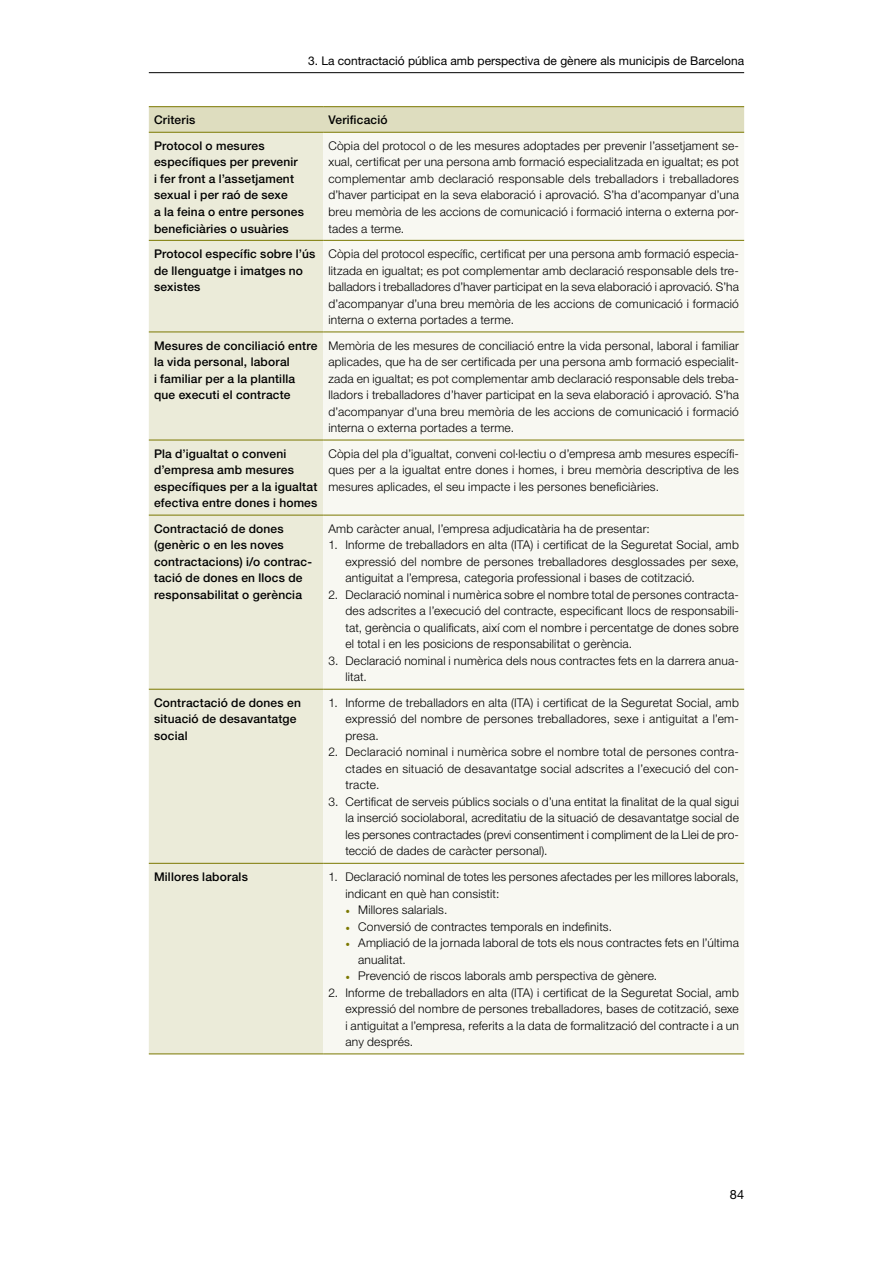
<style>
.page{position:relative;width:893px;height:1263px;background:#fff}
.page>*{position:absolute;margin:0;border:0;box-sizing:border-box;transform-origin:0 0}
.t1{font:12.75px "Helvetica Neue LT Std";color:#000}
.t2{font:300 12px/16.5px "Helvetica Neue LT Std";letter-spacing:.015em;color:#000;text-align:justify}
.t3{font:500 12px/16.5px "Helvetica Neue LT Std";letter-spacing:.015em;color:#000}
.t4{font:12px "Helvetica Neue LT Std";color:#000}
.s1{font-family:"Minion Pro";font-weight:400;color:#7b7800}
</style>
<div class="page">
<hr style="left:149px;top:72px;width:595px;height:1px;background:#000">
<svg style="left:149px;top:107px;width:595px;height:25px;background:#dcdbbb"></svg>
<div style="left:149px;top:133px;width:174px;height:920px;background:#ebebd9"></div>
<div style="left:323px;top:133px;width:421px;height:920px;background:#f8f8f2"></div>
<hr style="left:149px;top:240px;width:174px;height:1px;background:#7b7800">
<hr style="left:323px;top:240px;width:421px;height:1px;background:#7b7800">
<hr style="left:149px;top:332px;width:174px;height:1px;background:#7b7800">
<hr style="left:323px;top:332px;width:421px;height:1px;background:#7b7800">
<hr style="left:149px;top:440px;width:174px;height:1px;background:#7b7800">
<hr style="left:323px;top:440px;width:421px;height:1px;background:#7b7800">
<hr style="left:149px;top:515px;width:174px;height:1px;background:#7b7800">
<hr style="left:323px;top:515px;width:421px;height:1px;background:#7b7800">
<hr style="left:149px;top:689px;width:174px;height:1px;background:#7b7800">
<hr style="left:323px;top:689px;width:421px;height:1px;background:#7b7800">
<hr style="left:149px;top:863px;width:174px;height:1px;background:#7b7800">
<hr style="left:323px;top:863px;width:421px;height:1px;background:#7b7800">
<hr style="left:149px;top:1053px;width:174px;height:1px;background:#7b7800">
<hr style="left:323px;top:1053px;width:421px;height:1px;background:#7b7800">
<hr style="left:149px;top:106px;width:174px;height:1px;background:#7b7800">
<hr style="left:323px;top:106px;width:421px;height:1px;background:#7b7800">
<hr style="left:323px;top:132px;width:421px;height:1px;background:#7b7800">
<hr style="left:149px;top:132px;width:174px;height:1px;background:#7b7800">
<p class="t4" style="left:308px;top:53px;width:438px">3. La contractació pública amb perspectiva de gènere als municipis de Barcelona</p>
<p class="t3" style="left:154px;top:112px;width:43px">Criteris</p>
<p class="t3" style="left:328px;top:112px;width:61px">Verificació</p>
<p class="t3" style="left:154px;top:137px;width:152px">Protocol o mesures específiques per prevenir<br>i fer front a l’assetjament sexual i per raó de sexe<br>a la feina o entre persones beneficiàries o usuàries</p>
<p class="t2" style="left:328px;top:137px;width:412px">Còpia del protocol o de les mesures adoptades per prevenir l’assetjament se&shy;xual, certificat per una persona amb formació especialitzada en igualtat; es pot complementar amb declaració responsable dels treballadors i treballadores d’haver participat en la seva elaboració i aprovació. S’ha d’acompanyar d’una breu memòria de les accions de comunicació i formació interna o externa por&shy;tades a terme.</p>
<p class="t3" style="left:154px;top:245px;width:163px">Protocol específic sobre l’ús de llenguatge i imatges no sexistes</p>
<p class="t2" style="left:328px;top:245px;width:412px">Còpia del protocol específic, certificat per una persona amb formació especia&shy;litzada en igualtat; es pot complementar amb declaració responsable dels tre&shy;balladors i treballadores d’haver participat en la seva elaboració i aprovació. S’ha d’acompanyar d’una breu memòria de les accions de comunicació i formació interna o externa portades a terme.</p>
<p class="t3" style="left:154px;top:337px;width:165px">Mesures de conciliació entre la vida personal, laboral<br>i familiar per a la plantilla que executi el contracte</p>
<p class="t2" style="left:328px;top:337px;width:412px">Memòria de les mesures de conciliació entre la vida personal, laboral i familiar aplicades, que ha de ser certificada per una persona amb formació especialit&shy;zada en igualtat; es pot complementar amb declaració responsable dels treba&shy;lladors i treballadores d’haver participat en la seva elaboració i aprovació. S’ha d’acompanyar d’una breu memòria de les accions de comunicació i formació interna o externa portades a terme.</p>
<p class="t3" style="left:154px;top:445px;width:165px">Pla d’igualtat o conveni d’empresa amb mesures específiques per a la igualtat efectiva entre dones i homes</p>
<p class="t2" style="left:328px;top:445px;width:412px">Còpia del pla d’igualtat, conveni col·lectiu o d’empresa amb mesures específi&shy;ques per a la igualtat entre dones i homes, i breu memòria descriptiva de les mesures aplicades, el seu impacte i les persones beneficiàries.</p>
<p class="t3" style="left:154px;top:520px;width:158px">Contractació de dones (genèric o en les noves contractacions) i/o contrac&shy;tació de dones en llocs de responsabilitat o gerència</p>
<p class="t2" style="left:328px;top:520px;width:323px">Amb caràcter anual, l’empresa adjudicatària ha de presentar:</p>
<p class="t2" style="left:345px;top:537px;width:395px;text-indent:-17px">1. Informe de treballadors en alta (ITA) i certificat de la Seguretat Social, amb expressió del nombre de persones treballadores desglossades per sexe, antiguitat a l’empresa, categoria professional i bases de cotització.</p>
<p class="t2" style="left:345px;top:586px;width:395px;text-indent:-17px">2. Declaració nominal i numèrica sobre el nombre total de persones contracta&shy;des adscrites a l’execució del contracte, especificant llocs de responsabili&shy;tat, gerència o qualificats, així com el nombre i percentatge de dones sobre el total i en les posicions de responsabilitat o gerència.</p>
<p class="t2" style="left:345px;top:652px;width:395px;text-indent:-17px">3. Declaració nominal i numèrica dels nous contractes fets en la darrera anua&shy;litat.</p>
<p class="t3" style="left:154px;top:694px;width:148px">Contractació de dones en situació de desavantatge social</p>
<p class="t2" style="left:345px;top:694px;width:395px;text-indent:-17px">1. Informe de treballadors en alta (ITA) i certificat de la Seguretat Social, amb expressió del nombre de persones treballadores, sexe i antiguitat a l’em&shy;presa.</p>
<p class="t2" style="left:345px;top:744px;width:395px;text-indent:-17px">2. Declaració nominal i numèrica sobre el nombre total de persones contra&shy;ctades en situació de desavantatge social adscrites a l’execució del con&shy;tracte.</p>
<p class="t2" style="left:345px;top:793px;width:395px;text-indent:-17px">3. Certificat de serveis públics socials o d’una entitat la finalitat de la qual sigui la inserció sociolaboral, acreditatiu de la situació de desavantatge social de les persones contractades (previ consentiment i compliment de la Llei de pro&shy;tecció de dades de caràcter personal).</p>
<p class="t3" style="left:154px;top:868px;width:95px">Millores laborals</p>
<p class="t2" style="left:345px;top:868px;width:395px;text-indent:-17px">1. Declaració nominal de totes les persones afectades per les millores laborals, indicant en què han consistit:</p>
<p class="t2" style="left:345px;top:901px;width:103px"><span class="s1">•</span> Millores salarials.</p>
<p class="t2" style="left:345px;top:918px;width:268px"><span class="s1">•</span> Conversió de contractes temporals en indefinits.</p>
<p class="t2" style="left:358px;top:934px;width:382px;text-indent:-13px"><span class="s1">•</span> Ampliació de la jornada laboral de tots els nous contractes fets en l’última anualitat.</p>
<p class="t2" style="left:345px;top:967px;width:313px"><span class="s1">•</span> Prevenció de riscos laborals amb perspectiva de gènere.</p>
<p class="t2" style="left:345px;top:984px;width:395px;text-indent:-17px">2. Informe de treballadors en alta (ITA) i certificat de la Seguretat Social, amb expressió del nombre de persones treballadores, bases de cotització, sexe i antiguitat a l’empresa, referits a la data de formalització del contracte i a un any després.</p>
<p class="t1" style="left:730px;top:1186px;width:16px">84</p>
</div>
